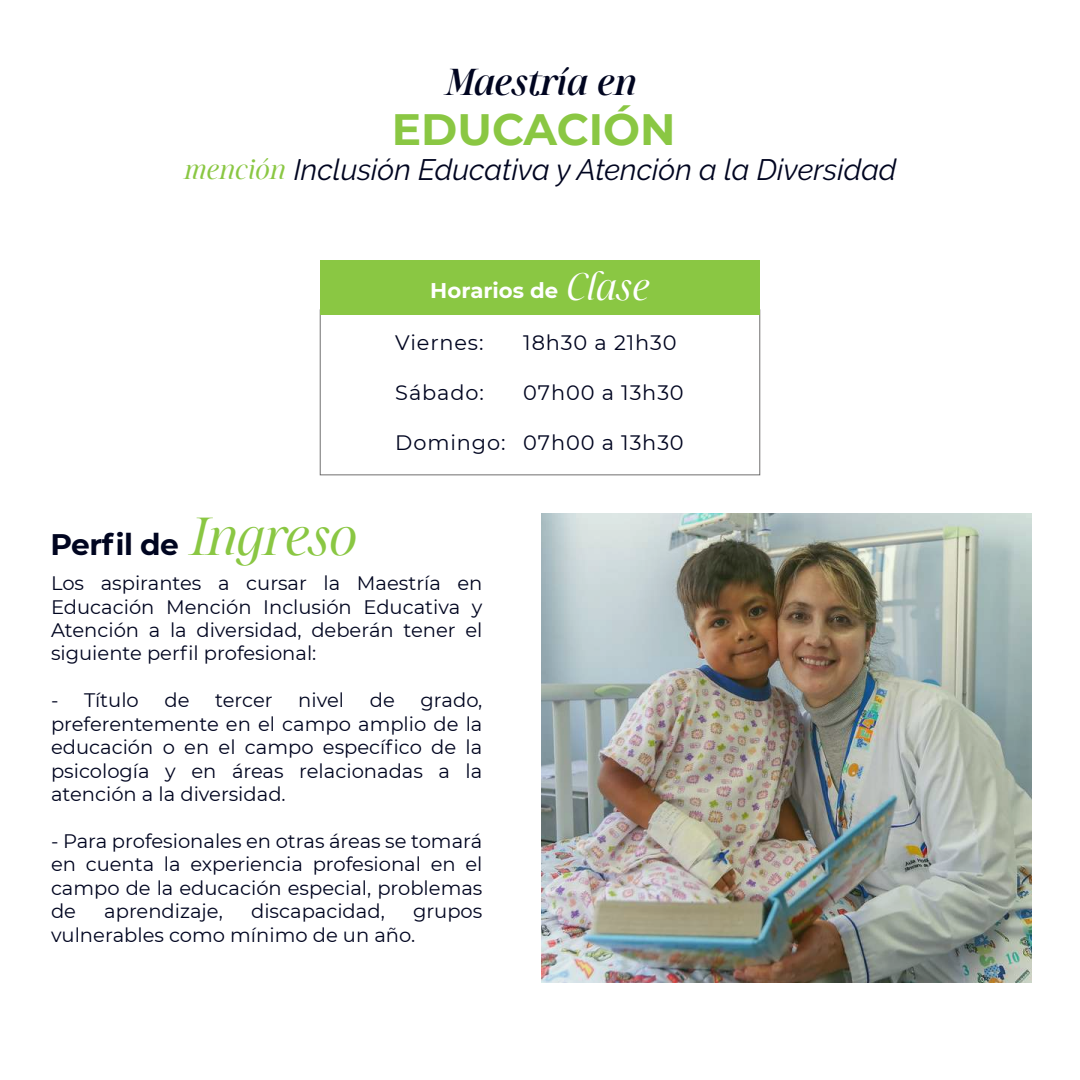
<style>
.page{position:relative;width:1080px;height:1080px;background:#fff}
.page>*{position:absolute;margin:0;border:0;box-sizing:border-box;transform-origin:0 0}
.t1{font:700 43.8px "Montserrat";color:#8ac743}
.t2{font:italic 500 34.2px "Sharpe PERSONAL";color:#000520}
.t3{font:700 29.7px "Montserrat";letter-spacing:-.02em;color:#000520}
.t4{font:italic 29.5px "Raleway";color:#000520}
.t5{font:700 21.2px "Montserrat";color:#fff}
.t6{font:20.9px "Montserrat";letter-spacing:.04em;color:#000520}
.t7{font:19.5px/23.4px "Montserrat";color:#000520;text-align:justify}
.s1{font-family:"Sharpe PERSONAL";font-weight:300;font-size:25.3px;color:#8ac743}
.s2{font-family:"Sharpe PERSONAL";font-weight:300;font-style:italic;font-size:34.9px}
.s3{font-family:"Sharpe PERSONAL";font-weight:300;font-style:italic;font-size:48.8px;color:#8ac743}
</style>
<div class="page">
<img style="left:541px;top:513px;width:490px;height:470px">
<div style="left:320px;top:309px;width:440px;height:166px;border:1px solid #706f6f"></div>
<div style="left:320px;top:260px;width:440px;height:54px;background:#8ac743"></div>
<h2 class="t2" style="left:446px;top:59px;width:192px">Maestría en</h2>
<h1 class="t1" style="left:392px;top:97px;width:285px">EDUCACIÓN</h1>
<h3 class="t4" style="left:184px;top:152px;width:714px"><span class="s1">mención</span> Inclusión Educativa y Atención a la Diversidad</h3>
<p class="t5" style="left:430px;top:275px;width:221px">Horarios de <span class="s2">Clase</span></p>
<p class="t6" style="left:395px;top:328px;width:90px">Viernes:</p>
<p class="t6" style="left:395px;top:378px;width:90px">Sábado:</p>
<p class="t6" style="left:395px;top:428px;width:112px">Domingo:</p>
<p class="t6" style="left:523px;top:328px;width:155px">18h30 a 21h30</p>
<p class="t6" style="left:523px;top:378px;width:162px">07h00 a 13h30</p>
<p class="t6" style="left:523px;top:428px;width:162px">07h00 a 13h30</p>
<h3 class="t3" style="left:50px;top:523px;width:309px">Perfil de <span class="s3">Ingreso</span></h3>
<p class="t7" style="left:51px;top:571px;width:433px">Los aspirantes a cursar la Maestría en Educación Mención Inclusión Educativa y Atención a la diversidad, deberán tener el siguiente perfil profesional:</p>
<p class="t7" style="left:51px;top:688px;width:89px">- Título</p>
<p class="t7" style="left:165px;top:688px;width:27px">de</p>
<p class="t7" style="left:215px;top:688px;width:59px">tercer</p>
<p class="t7" style="left:298px;top:688px;width:47px">nivel</p>
<p class="t7" style="left:370px;top:688px;width:27px">de</p>
<p class="t7" style="left:51px;top:688px;width:433px;text-indent:370px">grado, preferentemente en el campo amplio de la educación o en el campo específico de la psicología y en áreas relacionadas a la atención a la diversidad.</p>
<p class="t7" style="left:51px;top:829px;width:433px">- Para profesionales en otras áreas se tomará en cuenta la experiencia profesional en el campo de la educación especial, problemas de</p>
<p class="t7" style="left:104px;top:899px;width:120px">aprendizaje,</p>
<p class="t7" style="left:251px;top:899px;width:135px">discapacidad,</p>
<p class="t7" style="left:51px;top:899px;width:433px;text-indent:362px">grupos vulnerables como mínimo de un año.</p>
</div>
